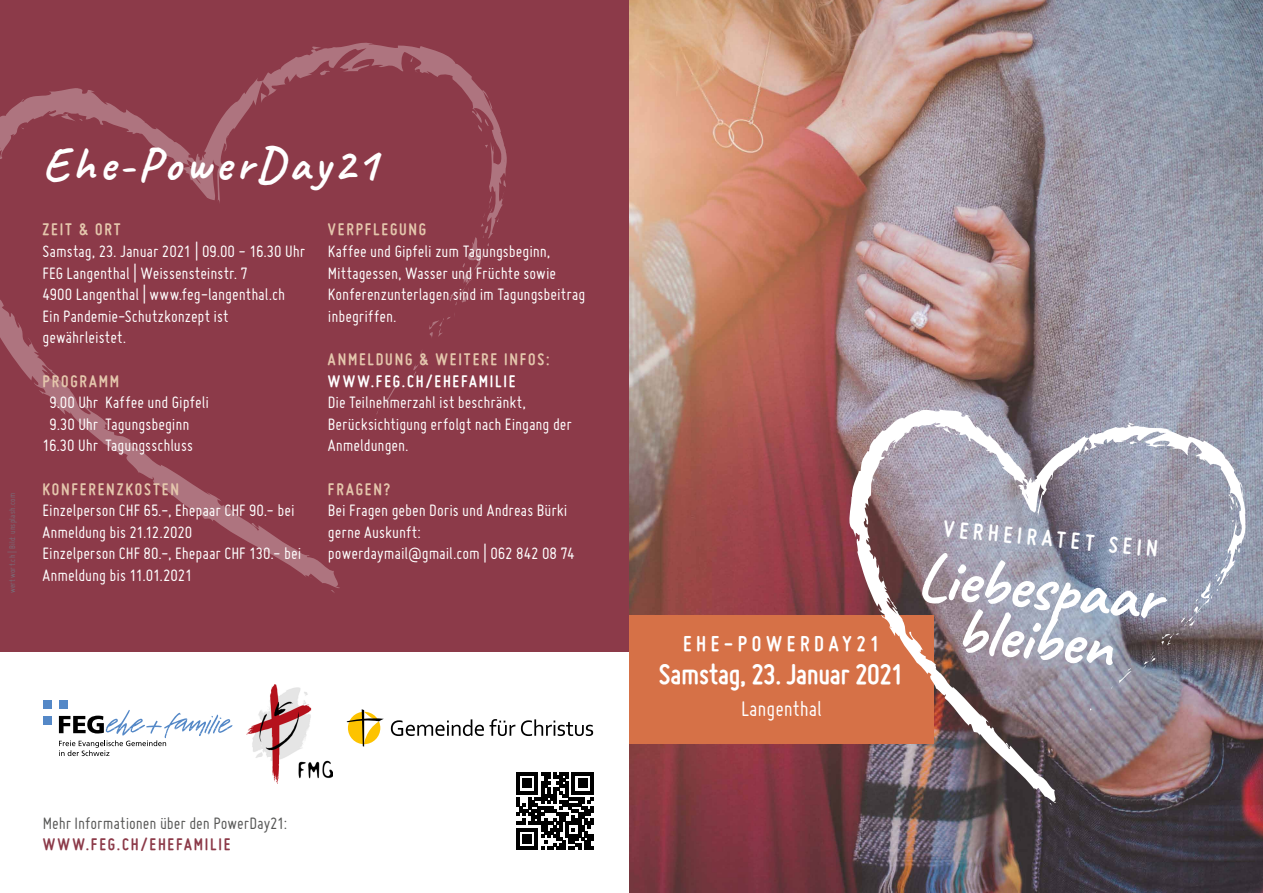
<style>
.page{position:relative;width:1263px;height:893px;background:#fff}
.page>*{position:absolute;margin:0;border:0;box-sizing:border-box;transform-origin:0 0}
.t1{font:700 67.2px/50.8px "Caveat";color:#fff;text-align:center}
.t2{font:700 47.25px "Caveat";letter-spacing:.09em;color:#fff}
.t3{font:700 30.6px "Miso";letter-spacing:-.015em;color:#fff}
.t4{font:700 24.3px "Miso";color:#fff}
.t5{font:700 23.1px "Miso";letter-spacing:.205em;color:#fff}
.t6{font:23.1px "Miso";color:#fff}
.t7{font:18px/21.6px "Miso";color:#fff}
.t8{font:700 18px "Miso";letter-spacing:.105em;color:#e4c6ac}
.t9{font:18px "Miso";color:#575756}
.t10{font:700 18px "Miso";letter-spacing:.105em;color:#fff}
.t11{font:700 18px "Miso";letter-spacing:.105em;color:#8c3a49}
.t12{font:9px "Miso";letter-spacing:.03em;color:#786d79}
</style>
<div class="page">
<div style="left:0;top:0;width:629px;height:651px;background:#8c3a49"></div>
<svg style="left:0;top:42px;width:507px;height:546px"></svg>
<svg style="left:178px;top:165px;width:5px;height:7px"></svg>
<svg style="left:428px;top:173px;width:79px;height:166px"></svg>
<svg style="left:476px;top:119px;width:13px;height:16px"></svg>
<svg style="left:410px;top:57px;width:3px;height:5px"></svg>
<svg style="left:318px;top:69px;width:13px;height:6px"></svg>
<svg style="left:21px;top:124px;width:6px;height:5px"></svg>
<img style="left:629px;top:0;width:634px;height:893px">
<div style="left:629px;top:615px;width:304px;height:129px;background:#d67147"></div>
<div style="left:43px;top:700px;width:8px;height:8px;background:#5488c7"></div>
<div style="left:59px;top:700px;width:8px;height:8px;background:#5488c7"></div>
<div style="left:43px;top:716px;width:8px;height:9px;background:#5488c7"></div>
<svg style="left:59px;top:710px;width:174px;height:46px"></svg>
<img style="left:849px;top:409px;width:397px;height:395px">
<svg style="left:1015px;top:482px;width:10px;height:5px"></svg>
<svg style="left:1235px;top:542px;width:5px;height:20px"></svg>
<svg style="left:1142px;top:557px;width:87px;height:113px"></svg>
<svg style="left:1230px;top:481px;width:13px;height:32px"></svg>
<svg style="left:1129px;top:441px;width:9px;height:4px"></svg>
<svg style="left:913px;top:428px;width:4px;height:3px"></svg>
<svg style="left:886px;top:451px;width:5px;height:4px"></svg>
<img style="left:246px;top:685px;width:87px;height:98px">
<svg style="left:346px;top:709px;width:38px;height:38px"></svg>
<svg style="left:391px;top:719px;width:124px;height:17px"></svg>
<svg style="left:521px;top:719px;width:72px;height:17px"></svg>
<svg style="left:516px;top:772px;width:77px;height:78px"></svg>
<p class="t12" style="left:7px;top:593px;width:102px;rotate:-90deg">wertwort.ch | Bild: unsplash.com</p>
<h2 class="t2" style="left:43px;top:134px;width:336px">Ehe-PowerDay21</h2>
<p class="t8" style="left:43px;top:219px;width:80px">ZEIT &amp; ORT</p>
<p class="t7" style="left:43px;top:240px;width:264px">Samstag, 23. Januar 2021 | 09.00 - 16.30 Uhr FEG Langenthal | Weissensteinstr. 7<br>4900 Langenthal | www.feg-langenthal.ch Ein Pandemie-Schutzkonzept ist gewährleistet.</p>
<p class="t8" style="left:43px;top:371px;width:78px">PROGRAMM</p>
<p class="t7" style="left:49px;top:391px;width:161px">9.00 Uhr Kaffee und Gipfeli</p>
<p class="t7" style="left:49px;top:413px;width:141px">9.30 Uhr Tagungsbeginn</p>
<p class="t7" style="left:43px;top:435px;width:152px">16.30 Uhr Tagungsschluss</p>
<p class="t8" style="left:43px;top:479px;width:138px">KONFERENZKOSTEN</p>
<p class="t7" style="left:43px;top:499px;width:260px">Einzelperson CHF 65.-, Ehepaar CHF 90.- bei Anmeldung bis 21.12.2020<br>Einzelperson CHF 80.-, Ehepaar CHF 130.- bei Anmeldung bis 11.01.2021</p>
<p class="t8" style="left:328px;top:219px;width:100px">VERPFLEGUNG</p>
<p class="t7" style="left:328px;top:240px;width:259px">Kaffee und Gipfeli zum Tagungsbeginn, Mittagessen, Wasser und Früchte sowie Konferenzunterlagen sind im Tagungsbeitrag inbegriffen.</p>
<p class="t8" style="left:328px;top:349px;width:223px">ANMELDUNG &amp; WEITERE INFOS:</p>
<p class="t10" style="left:328px;top:371px;width:189px">WWW.FEG.CH/EHEFAMILIE</p>
<p class="t7" style="left:328px;top:391px;width:245px">Die Teilnehmerzahl ist beschränkt,<br>Berücksichtigung erfolgt nach Eingang der<br>Anmeldungen.</p>
<p class="t8" style="left:328px;top:479px;width:64px">FRAGEN?</p>
<p class="t7" style="left:328px;top:499px;width:248px">Bei Fragen geben Doris und Andreas Bürki gerne Auskunft: powerdaymail@gmail.com | 062 842 08 74</p>
<p class="t9" style="left:43px;top:813px;width:246px">Mehr Informationen über den PowerDay21:</p>
<p class="t11" style="left:43px;top:834px;width:189px">WWW.FEG.CH/EHEFAMILIE</p>
<p class="t5" style="left:683px;top:631px;width:198px">EHE-POWERDAY21</p>
<h3 class="t3" style="left:659px;top:657px;width:247px">Samstag, 23. Januar 2021</h3>
<p class="t6" style="left:741px;top:695px;width:82px">Langenthal</p>
<h3 class="t4" style="left:945px;top:515px;width:217px;rotate:5deg">VERHEIRATET SEIN</h3>
<h1 class="t1" style="left:920px;top:551px;width:245px;rotate:5deg">Liebespaar bleiben</h1>
</div>
